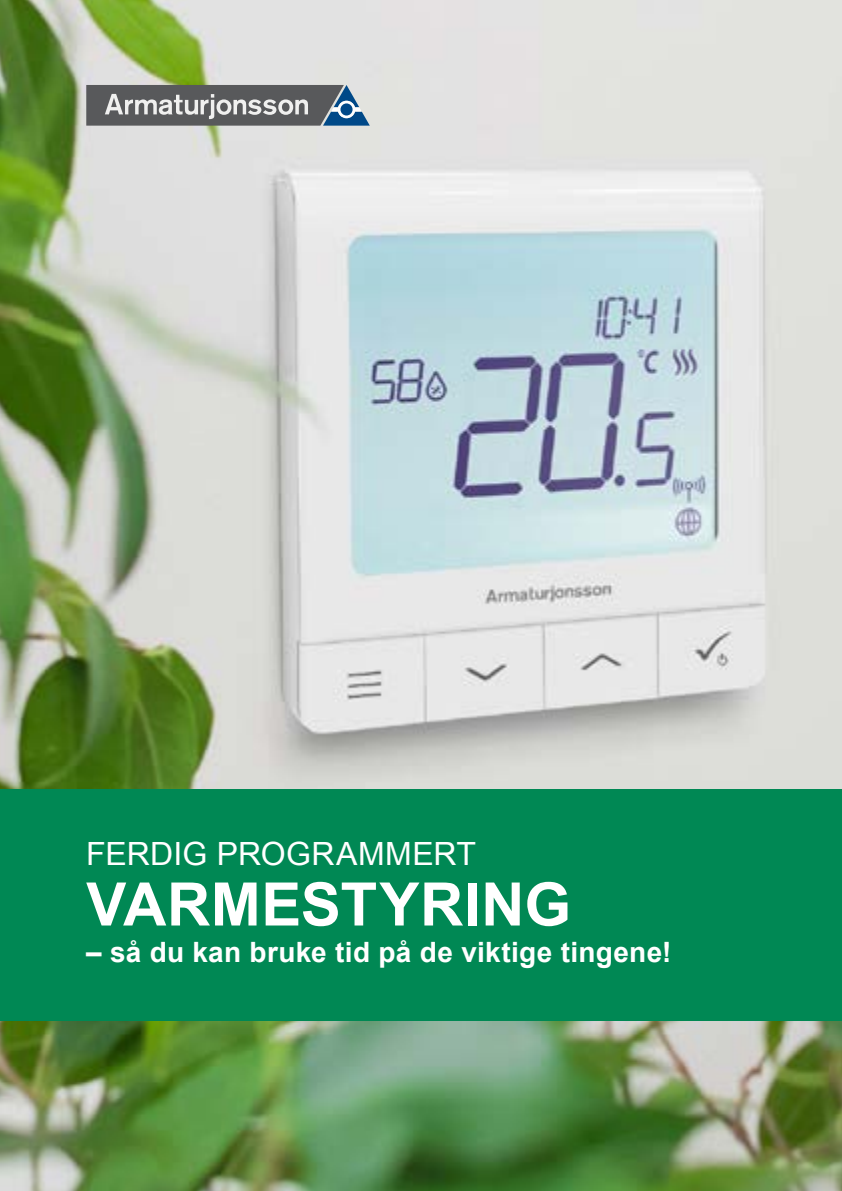
<style>
.page{position:relative;width:842px;height:1191px;background:#fff}
.page>*{position:absolute;margin:0;border:0;box-sizing:border-box;transform-origin:0 0}
.t1{font:700 60px "Arial";letter-spacing:.01em;color:#fff}
.t2{font:32px "Arial";letter-spacing:.005em;color:#fff}
.t3{font:700 28px "Arial";letter-spacing:.01em;color:#fff}
</style>
<div class="page">
<img style="left:0;top:1020px;width:842px;height:171px">
<img style="left:0;top:0;width:842px;height:789px">
<div style="left:0;top:789px;width:842px;height:231px;background:#008854"></div>
<svg style="left:86px;top:85px;width:284px;height:41px;background:#73787c"></svg>
<div style="left:340px;top:103px;width:13px;height:12px;background:#004988;border-radius:50%"></div>
<p class="t2" style="left:86px;top:833px;width:391px">FERDIG PROGRAMMERT</p>
<h1 class="t1" style="left:86px;top:865px;width:486px">VARMESTYRING</h1>
<p class="t3" style="left:86px;top:933px;width:587px">– så du kan bruke tid på de viktige tingene!</p>
</div>
